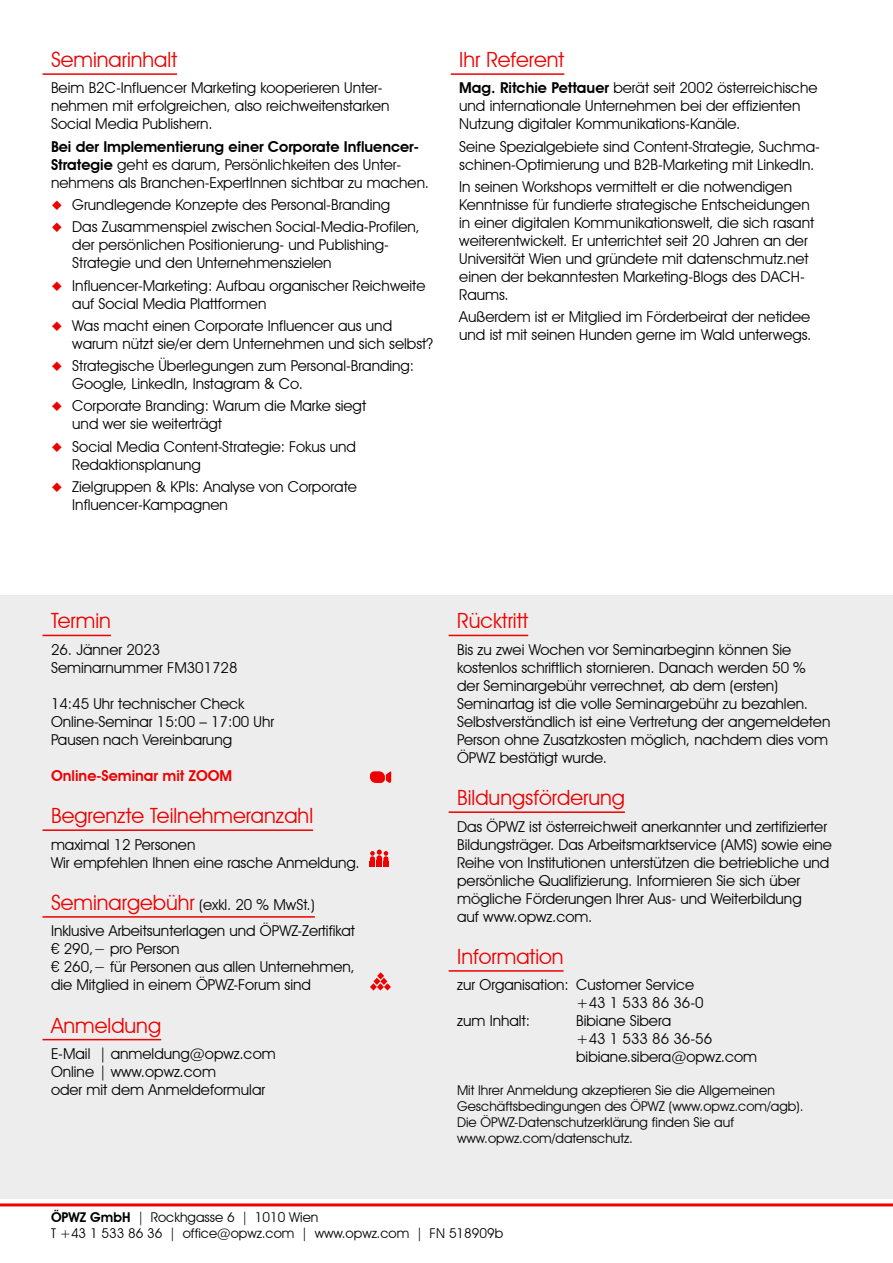
<style>
.page{position:relative;width:893px;height:1263px;background:#fff}
.page>*{position:absolute;margin:0;border:0;box-sizing:border-box;transform-origin:0 0}
.t1{font:21px "Avant Garde IT Cby BT";color:#e00}
.t2{font:15px/18px "Avant Garde IT Cby BT";color:#000}
.t3{font:600 15px "Avant Garde IT Cby BT";color:#e00}
.t4{font:13.5px/16.2px "Avant Garde IT Cby BT";color:#000}
.s1{font-weight:600}
.s2{color:#e00}
.s3{font-size:21px;color:#e00}
</style>
<div class="page">
<hr style="left:0;top:1203px;width:893px;height:3px;background:#e00">
<div style="left:0;top:595px;width:893px;height:604px;background:#ededed"></div>
<hr style="left:43px;top:635px;width:68px;height:1px;background:#e00">
<hr style="left:43px;top:829px;width:270px;height:2px;background:#e00">
<hr style="left:43px;top:916px;width:272px;height:2px;background:#e00">
<hr style="left:43px;top:1039px;width:118px;height:1px;background:#e00">
<hr style="left:449px;top:635px;width:79px;height:1px;background:#e00">
<hr style="left:449px;top:811px;width:176px;height:2px;background:#e00">
<hr style="left:449px;top:970px;width:115px;height:2px;background:#e00">
<svg style="left:370px;top:771px;width:21px;height:12px"></svg>
<svg style="left:370px;top:849px;width:18px;height:17px"></svg>
<svg style="left:370px;top:972px;width:21px;height:18px"></svg>
<hr style="left:43px;top:73px;width:134px;height:2px;background:#e00">
<hr style="left:451px;top:73px;width:113px;height:2px;background:#e00">
<h1 class="t1" style="left:51px;top:47px;width:128px">Seminarinhalt</h1>
<p class="t2" style="left:51px;top:79px;width:340px">Beim B2C-Influencer Marketing kooperieren Unter&shy;nehmen mit erfolgreichen, also reichweitenstarken<br>Social Media Publishern.</p>
<p class="t2" style="left:51px;top:137px;width:380px"><span class="s1">Bei der Implementierung einer Corporate Influencer-<br>Strategie</span> geht es darum, Persönlichkeiten des Unter&shy;nehmens als Branchen-ExpertInnen sichtbar zu machen.</p>
<p class="t2" style="left:51px;top:196px;width:341px"><span class="s2">◆</span> Grundlegende Konzepte des Personal-Branding</p>
<p class="t2" style="left:72px;top:218px;width:349px;text-indent:-21px"><span class="s2">◆</span> Das Zusammenspiel zwischen Social-Media-Profilen, der persönlichen Positionierung- und Publishing-<br>Strategie und den Unternehmenszielen</p>
<p class="t2" style="left:72px;top:276px;width:355px;text-indent:-21px"><span class="s2">◆</span> Influencer-Marketing: Aufbau organischer Reichweite auf Social Media Plattformen</p>
<p class="t2" style="left:72px;top:316px;width:362px;text-indent:-21px"><span class="s2">◆</span> Was macht einen Corporate Influencer aus und warum nützt sie/er dem Unternehmen und sich selbst?</p>
<p class="t2" style="left:72px;top:357px;width:343px;text-indent:-21px"><span class="s2">◆</span> Strategische Überlegungen zum Personal-Branding:<br>Google, LinkedIn, Instagram &amp; Co.</p>
<p class="t2" style="left:72px;top:397px;width:295px;text-indent:-21px"><span class="s2">◆</span> Corporate Branding: Warum die Marke siegt und wer sie weiterträgt</p>
<p class="t2" style="left:72px;top:437px;width:285px;text-indent:-21px"><span class="s2">◆</span> Social Media Content-Strategie: Fokus und<br>Redaktionsplanung</p>
<p class="t2" style="left:72px;top:477px;width:286px;text-indent:-21px"><span class="s2">◆</span> Zielgruppen &amp; KPIs: Analyse von Corporate<br>Influencer-Kampagnen</p>
<h1 class="t1" style="left:459px;top:47px;width:107px">Ihr Referent</h1>
<p class="t2" style="left:459px;top:79px;width:360px"><span class="s1">Mag. Ritchie Pettauer</span> berät seit 2002 österreichische und internationale Unternehmen bei der effizienten<br>Nutzung digitaler Kommunikations-Kanäle.</p>
<p class="t2" style="left:459px;top:137px;width:362px">Seine Spezialgebiete sind Content-Strategie, Suchma&shy;schinen-Optimierung und B2B-Marketing mit LinkedIn.</p>
<p class="t2" style="left:459px;top:178px;width:356px">In seinen Workshops vermittelt er die notwendigen Kenntnisse für fundierte strategische Entscheidungen in einer digitalen Kommunikationswelt, die sich rasant weiterentwickelt. Er unterrichtet seit 20 Jahren an der Universität Wien und gründete mit datenschmutz.net einen der bekanntesten Marketing-Blogs des DACH-Raums.</p>
<p class="t2" style="left:459px;top:308px;width:354px">Außerdem ist er Mitglied im Förderbeirat der netidee und ist mit seinen Hunden gerne im Wald unterwegs.</p>
<h1 class="t1" style="left:51px;top:608px;width:61px">Termin</h1>
<p class="t2" style="left:51px;top:640px;width:188px">26. Jänner 2023<br>Seminarnummer FM301728</p>
<p class="t2" style="left:51px;top:694px;width:225px">14:45 Uhr technischer Check<br>Online-Seminar 15:00 – 17:00 Uhr<br>Pausen nach Vereinbarung</p>
<p class="t3" style="left:51px;top:766px;width:183px">Online-Seminar mit ZOOM</p>
<h1 class="t1" style="left:51px;top:803px;width:264px">Begrenzte Teilnehmeranzahl</h1>
<p class="t2" style="left:51px;top:835px;width:310px">maximal 12 Personen<br>Wir empfehlen Ihnen eine rasche Anmeldung.</p>
<p class="t2" style="left:51px;top:891px;width:305px;line-height:26.5px"><span class="s3">Seminargebühr</span> (exkl. 20 % MwSt.)<br>Inklusive Arbeitsunterlagen und ÖPWZ-Zertifikat</p>
<p class="t2" style="left:51px;top:940px;width:305px">€ 290,− pro Person<br>€ 260,− für Personen aus allen Unternehmen, die Mitglied in einem ÖPWZ-Forum sind</p>
<h1 class="t1" style="left:51px;top:1012px;width:112px">Anmeldung</h1>
<p class="t2" style="left:51px;top:1044px;width:226px">E-Mail | anmeldung@opwz.com<br>Online | www.opwz.com<br>oder mit dem Anmeldeformular</p>
<h1 class="t1" style="left:457px;top:608px;width:73px">Rücktritt</h1>
<p class="t2" style="left:457px;top:640px;width:375px">Bis zu zwei Wochen vor Seminarbeginn können Sie kostenlos schriftlich stornieren. Danach werden 50 % der Seminargebühr verrechnet, ab dem (ersten)<br>Seminartag ist die volle Seminargebühr zu bezahlen.<br>Selbstverständlich ist eine Vertretung der angemeldeten Person ohne Zusatzkosten möglich, nachdem dies vom ÖPWZ bestätigt wurde.</p>
<h1 class="t1" style="left:457px;top:785px;width:169px">Bildungsförderung</h1>
<p class="t2" style="left:457px;top:817px;width:376px">Das ÖPWZ ist österreichweit anerkannter und zertifizierter Bildungsträger. Das Arbeitsmarktservice (AMS) sowie eine Reihe von Institutionen unterstützen die betriebliche und persönliche Qualifizierung. Informieren Sie sich über mögliche Förderungen Ihrer Aus- und Weiterbildung<br>auf www.opwz.com.</p>
<h1 class="t1" style="left:457px;top:943px;width:108px">Information</h1>
<p class="t2" style="left:457px;top:976px;width:239px">zur Organisation: Customer Service</p>
<p class="t2" style="left:576px;top:994px;width:129px">+43 1 533 86 36-0</p>
<p class="t2" style="left:457px;top:1012px;width:74px">zum Inhalt:</p>
<p class="t2" style="left:576px;top:1012px;width:183px">Bibiane Sibera<br>+43 1 533 86 36-56 bibiane.sibera@opwz.com</p>
<p class="t4" style="left:457px;top:1082px;width:348px">Mit Ihrer Anmeldung akzeptieren Sie die Allgemeinen Geschäftsbedingungen des ÖPWZ (www.opwz.com/agb).<br>Die ÖPWZ-Datenschutzerklärung finden Sie auf www.opwz.com/datenschutz.</p>
<p class="t4" style="left:51px;top:1209px;width:454px"><span class="s1">ÖPWZ GmbH</span> | Rockhgasse 6 | 1010 Wien<br>T +43 1 533 86 36 | office@opwz.com | www.opwz.com | FN 518909b</p>
</div>
